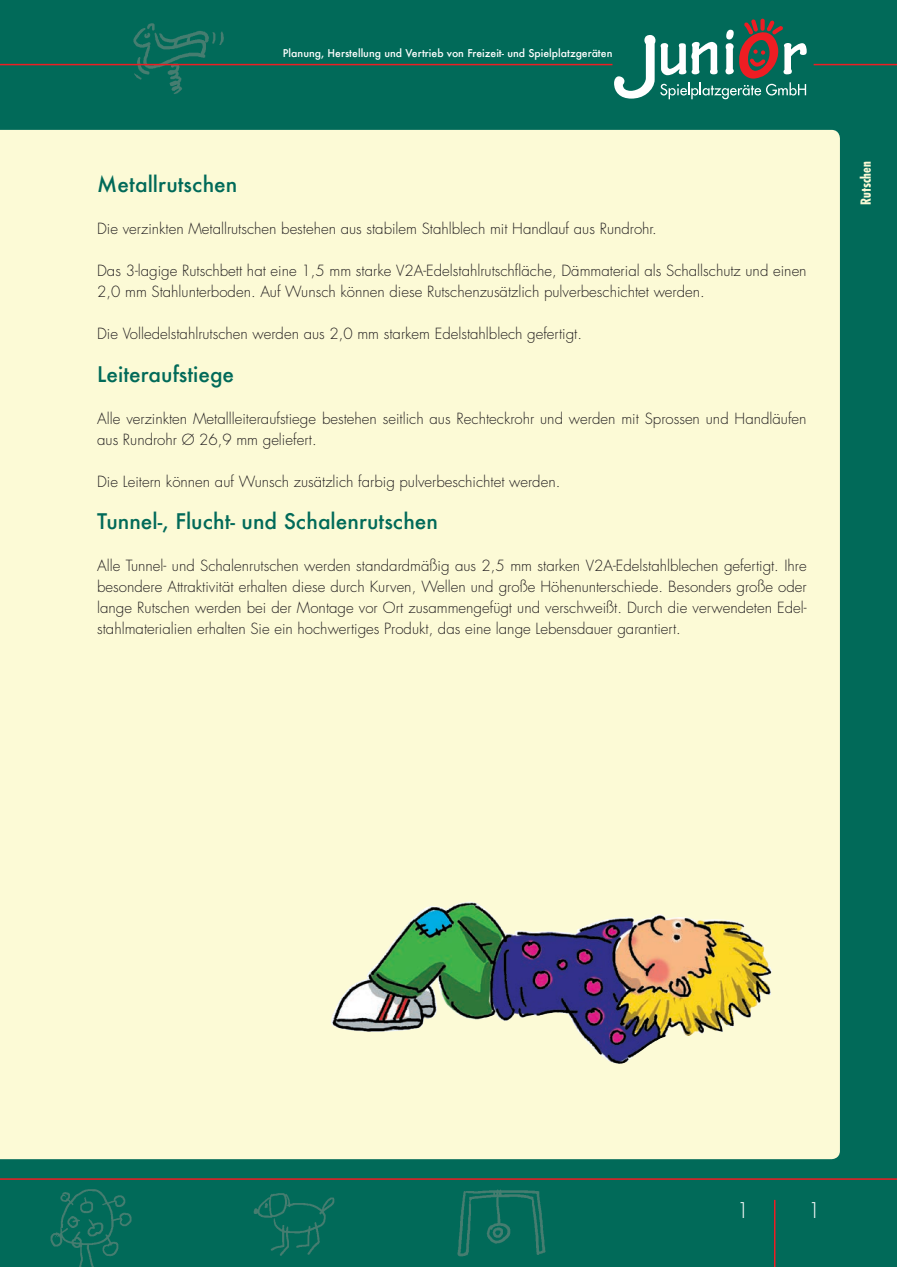
<style>
.page{position:relative;width:897px;height:1267px;background:#fff}
.page>*{position:absolute;margin:0;border:0;box-sizing:border-box;transform-origin:0 0}
.t1{font:500 21px "Futura";color:#016a59}
.t2{font:300 21px "Futura Std";color:#fff}
.t3{font:300 15px/21px "Futura Std";color:#231f20}
.t4{font:700 condensed 13.5px "Futura";color:#fcfad6}
.t5{font:500 10.5px "Futura";color:#fff}
</style>
<div class="page">
<div style="left:0;top:0;width:896px;height:1266px;background:#016a59"></div>
<hr style="left:813px;top:64px;width:83px;height:1px;background:#ee1d23">
<img style="left:128px;top:23px;width:97px;height:63px">
<svg style="left:614px;top:19px;width:192px;height:67px"></svg>
<hr style="left:773px;top:1199px;width:2px;height:67px;background:#ee1d23">
<hr style="left:0;top:1178px;width:896px;height:1px;background:#ee1d23">
<hr style="left:0;top:64px;width:612px;height:1px;background:#ee1d23">
<img style="left:254px;top:1193px;width:81px;height:63px">
<img style="left:50px;top:1189px;width:82px;height:77px">
<img style="left:457px;top:1189px;width:89px;height:68px">
<div style="left:0;top:86px;width:839px;height:1073px;background:#fcfad6"></div>
<img style="left:329px;top:901px;width:443px;height:165px">
<p class="t5" style="left:283px;top:46px;width:331px">Planung, Herstellung und Vertrieb von Freizeit- und Spielplatzgeräten</p>
<h1 class="t1" style="left:97px;top:170px;width:142px">Metallrutschen</h1>
<p class="t3" style="left:97px;top:219px;width:561px">Die verzinkten Metallrutschen bestehen aus stabilem Stahlblech mit Handlauf aus Rundrohr.</p>
<p class="t3" style="left:97px;top:261px;width:710px">Das 3-lagige Rutschbett hat eine 1,5 mm starke V2A-Edelstahlrutschfläche, Dämmaterial als Schallschutz und einen<br>2,0 mm Stahlunterboden. Auf Wunsch können diese Rutschenzusätzlich pulverbeschichtet werden.</p>
<p class="t3" style="left:97px;top:324px;width:486px">Die Volledelstahlrutschen werden aus 2,0 mm starkem Edelstahlblech gefertigt.</p>
<h1 class="t1" style="left:97px;top:359px;width:138px">Leiteraufstiege</h1>
<p class="t3" style="left:97px;top:408px;width:710px">Alle verzinkten Metallleiteraufstiege bestehen seitlich aus Rechteckrohr und werden mit Sprossen und Handläufen aus Rundrohr Ø 26,9 mm geliefert.</p>
<p class="t3" style="left:97px;top:471px;width:464px">Die Leitern können auf Wunsch zusätzlich farbig pulverbeschichtet werden.</p>
<h1 class="t1" style="left:97px;top:506px;width:342px">Tunnel-, Flucht- und Schalenrutschen</h1>
<p class="t3" style="left:97px;top:555px;width:711px;text-align:justify">Alle Tunnel- und Schalenrutschen werden standardmäßig aus 2,5 mm starken V2A-Edelstahlblechen gefertigt. Ihre besondere Attraktivität erhalten diese durch Kurven, Wellen und große Höhenunterschiede. Besonders große oder lange Rutschen werden bei der Montage vor Ort zusammengefügt und verschweißt. Durch die verwendeten Edel&shy;stahlmaterialien erhalten Sie ein hochwertiges Produkt, das eine lange Lebensdauer garantiert.</p>
<p class="t4" style="left:857px;top:205px;width:45px;rotate:-90deg">Rutschen</p>
<h1 class="t2" style="left:736px;top:1197px;width:15px">1</h1>
<h1 class="t2" style="left:807px;top:1197px;width:15px">1</h1>
</div>
